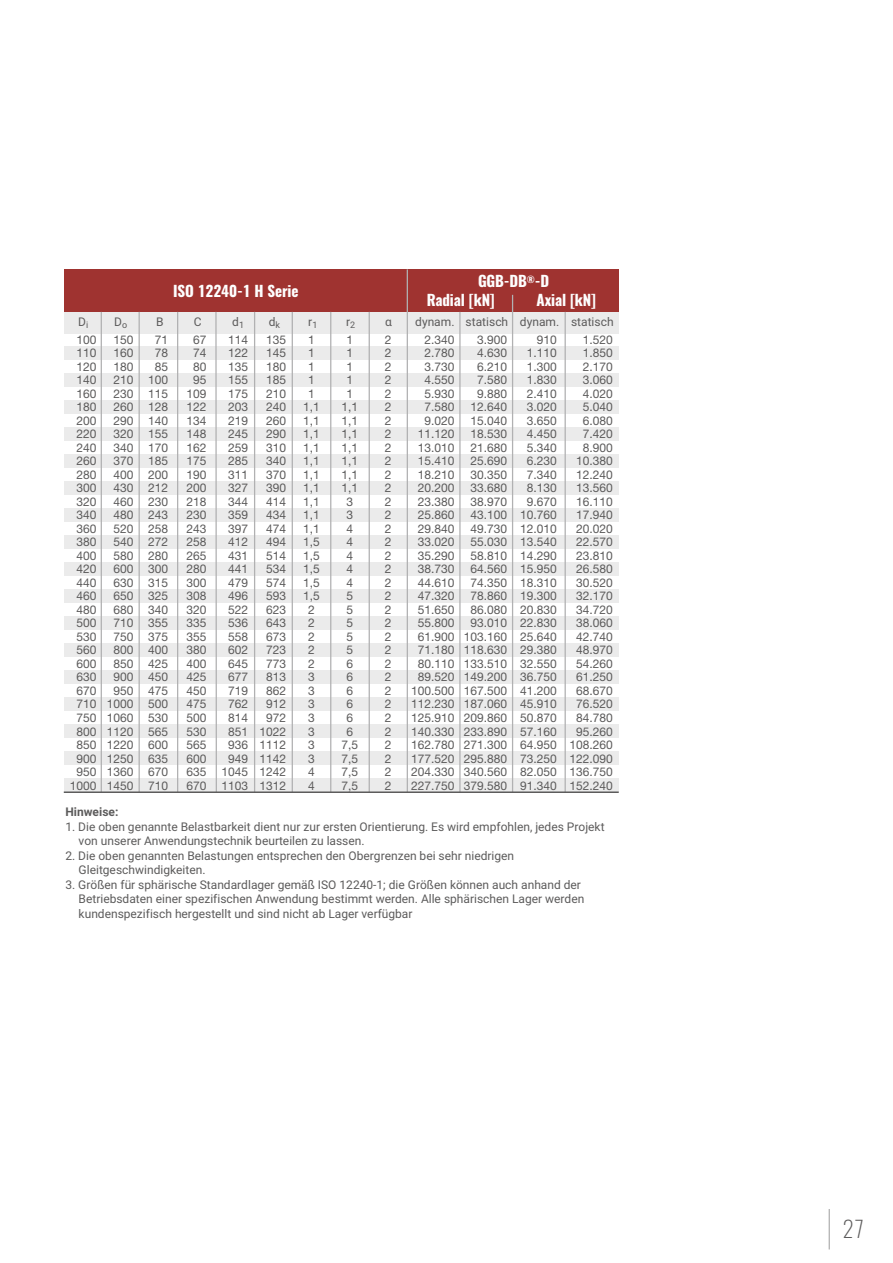
<style>
.page{position:relative;width:893px;height:1263px;background:#fff}
.page>*{position:absolute;margin:0;border:0;box-sizing:border-box;transform-origin:0 0}
.t1{font:200 22.5px "Oswald";color:#5c5b5b}
.t2{font:700 15px/18.9px "Oswald";letter-spacing:-.01em;color:#fefefe}
.t3{font:12px/13.5px "Helvetica Neue LT";color:#5c5b5b;text-align:center}
.t4{font:12px/14.4px "Roboto";color:#5c5b5b}
.t5{font:700 12px "Roboto";color:#5c5b5b}
.t6{font:700 9px "Oswald";color:#fefefe}
</style>
<div class="page">
<hr style="left:829px;top:1209px;width:1px;height:40px;background:#9c9c9c">
<div style="left:64px;top:312px;width:555px;height:21px;background:#ebebeb"></div>
<div style="left:64px;top:269px;width:555px;height:43px;background:#9f3330"></div>
<div style="left:64px;top:724px;width:555px;height:13px;background:#ebebeb"></div>
<div style="left:64px;top:751px;width:555px;height:13px;background:#ebebeb"></div>
<div style="left:64px;top:778px;width:555px;height:13px;background:#ebebeb"></div>
<div style="left:64px;top:346px;width:555px;height:13px;background:#ebebeb"></div>
<div style="left:64px;top:373px;width:555px;height:13px;background:#ebebeb"></div>
<div style="left:64px;top:400px;width:555px;height:13px;background:#ebebeb"></div>
<div style="left:64px;top:427px;width:555px;height:13px;background:#ebebeb"></div>
<div style="left:64px;top:454px;width:555px;height:13px;background:#ebebeb"></div>
<div style="left:64px;top:481px;width:555px;height:13px;background:#ebebeb"></div>
<div style="left:64px;top:508px;width:555px;height:13px;background:#ebebeb"></div>
<div style="left:64px;top:535px;width:555px;height:13px;background:#ebebeb"></div>
<div style="left:64px;top:562px;width:555px;height:13px;background:#ebebeb"></div>
<div style="left:64px;top:589px;width:555px;height:13px;background:#ebebeb"></div>
<div style="left:64px;top:616px;width:555px;height:13px;background:#ebebeb"></div>
<div style="left:64px;top:643px;width:555px;height:13px;background:#ebebeb"></div>
<div style="left:64px;top:670px;width:555px;height:13px;background:#ebebeb"></div>
<div style="left:64px;top:697px;width:555px;height:13px;background:#ebebeb"></div>
<hr style="left:101px;top:312px;width:1px;height:480px;background:#b1b1b2">
<hr style="left:139px;top:312px;width:1px;height:480px;background:#b1b1b2">
<hr style="left:177px;top:312px;width:1px;height:480px;background:#b1b1b2">
<hr style="left:215px;top:312px;width:2px;height:480px;background:#b1b1b2">
<hr style="left:254px;top:312px;width:1px;height:480px;background:#b1b1b2">
<hr style="left:292px;top:312px;width:1px;height:480px;background:#b1b1b2">
<hr style="left:330px;top:312px;width:1px;height:480px;background:#b1b1b2">
<hr style="left:369px;top:312px;width:1px;height:480px;background:#b1b1b2">
<hr style="left:407px;top:269px;width:1px;height:523px;background:#b1b1b2">
<hr style="left:459px;top:312px;width:2px;height:480px;background:#b1b1b2">
<hr style="left:512px;top:295px;width:1px;height:497px;background:#b1b1b2">
<hr style="left:565px;top:312px;width:1px;height:480px;background:#b1b1b2">
<hr style="left:64px;top:791px;width:555px;height:2px;background:#5c5b5b">
<p class="t2" style="left:173px;top:281px;width:127px">ISO 12240-1 H Serie</p>
<p class="t2" style="left:427px;top:271px;width:124px;text-indent:51px">GGB-DB -D<br>Radial [kN]</p>
<p class="t6" style="left:527px;top:273px;width:10px">®</p>
<p class="t2" style="left:537px;top:290px;width:61px">Axial [kN]</p>
<p class="t4" style="left:78px;top:316px;width:12px">D<sub>i</sub></p>
<p class="t4" style="left:114px;top:316px;width:14px">D<sub>o</sub></p>
<p class="t4" style="left:156px;top:316px;width:9px">B</p>
<p class="t4" style="left:194px;top:316px;width:9px">C</p>
<p class="t4" style="left:232px;top:316px;width:13px">d<sub>1</sub></p>
<p class="t4" style="left:269px;top:316px;width:13px">d<sub>k</sub></p>
<p class="t4" style="left:308px;top:316px;width:11px">r<sub>1</sub></p>
<p class="t4" style="left:346px;top:316px;width:11px">r<sub>2</sub></p>
<p class="t4" style="left:385px;top:316px;width:8px">α</p>
<p class="t4" style="left:415px;top:316px;width:200px">dynam. statisch dynam. statisch</p>
<p class="t3" style="left:70px;top:334px;width:28px">100<br>110<br>120<br>140<br>160<br>180<br>200<br>220<br>240<br>260<br>280<br>300<br>320<br>340<br>360<br>380<br>400<br>420<br>440<br>460<br>480<br>500<br>530<br>560<br>600<br>630<br>670<br>710<br>750<br>800<br>850<br>900<br>950<br>1000</p>
<p class="t3" style="left:107px;top:334px;width:28px">150<br>160<br>180<br>210<br>230<br>260<br>290<br>320<br>340<br>370<br>400<br>430<br>460<br>480<br>520<br>540<br>580<br>600<br>630<br>650<br>680<br>710<br>750<br>800<br>850<br>900<br>950<br>1000<br>1060<br>1120<br>1220<br>1250<br>1360<br>1450</p>
<p class="t3" style="left:148px;top:334px;width:22px">71<br>78<br>85<br>100<br>115<br>128<br>140<br>155<br>170<br>185<br>200<br>212<br>230<br>243<br>258<br>272<br>280<br>300<br>315<br>325<br>340<br>355<br>375<br>400<br>425<br>450<br>475<br>500<br>530<br>565<br>600<br>635<br>670<br>710</p>
<p class="t3" style="left:187px;top:334px;width:22px">67<br>74<br>80<br>95<br>109<br>122<br>134<br>148<br>162<br>175<br>190<br>200<br>218<br>230<br>243<br>258<br>265<br>280<br>300<br>308<br>320<br>335<br>355<br>380<br>400<br>425<br>450<br>475<br>500<br>530<br>565<br>600<br>635<br>670</p>
<p class="t3" style="left:303px;top:334px;width:18px">1<br>1<br>1<br>1<br>1<br>1,1<br>1,1<br>1,1<br>1,1<br>1,1<br>1,1<br>1,1<br>1,1<br>1,1<br>1,1<br>1,5<br>1,5<br>1,5<br>1,5<br>1,5<br>2<br>2<br>2<br>2<br>2<br>3<br>3<br>3<br>3<br>3<br>3<br>3<br>4<br>4</p>
<p class="t3" style="left:341px;top:334px;width:18px">1<br>1<br>1<br>1<br>1<br>1,1<br>1,1<br>1,1<br>1,1<br>1,1<br>1,1<br>1,1<br>3<br>3<br>4<br>4<br>4<br>4<br>4<br>5<br>5<br>5<br>5<br>5<br>6<br>6<br>6<br>6<br>6<br>6<br>7,5<br>7,5<br>7,5<br>7,5</p>
<p class="t3" style="left:385px;top:334px;width:8px;text-align:justify">2<br>2<br>2<br>2<br>2<br>2<br>2<br>2<br>2<br>2<br>2<br>2<br>2<br>2<br>2<br>2<br>2<br>2<br>2<br>2<br>2<br>2<br>2<br>2<br>2<br>2<br>2<br>2<br>2<br>2<br>2<br>2<br>2<br>2</p>
<p class="t3" style="left:520px;top:334px;width:38px;text-align:right">910<br>1.110<br>1.300<br>1.830<br>2.410<br>3.020<br>3.650<br>4.450<br>5.340<br>6.230<br>7.340<br>8.130<br>9.670<br>10.760<br>12.010<br>13.540<br>14.290<br>15.950<br>18.310<br>19.300<br>20.830<br>22.830<br>25.640<br>29.380<br>32.550<br>36.750<br>41.200<br>45.910<br>50.870<br>57.160<br>64.950<br>73.250<br>82.050<br>91.340</p>
<p class="t3" style="left:569px;top:334px;width:45px;text-align:right">1.520<br>1.850<br>2.170<br>3.060<br>4.020<br>5.040<br>6.080<br>7.420<br>8.900<br>10.380<br>12.240<br>13.560<br>16.110<br>17.940<br>20.020<br>22.570<br>23.810<br>26.580<br>30.520<br>32.170<br>34.720<br>38.060<br>42.740<br>48.970<br>54.260<br>61.250<br>68.670<br>76.520<br>84.780<br>95.260<br>108.260<br>122.090<br>136.750<br>152.240</p>
<p class="t3" style="left:222px;top:334px;width:28px">114<br>122<br>135<br>155<br>175<br>203<br>219<br>245<br>259<br>285<br>311<br>327<br>344<br>359<br>397<br>412<br>431<br>441<br>479<br>496<br>522<br>536<br>558<br>602<br>645<br>677<br>719<br>762<br>814<br>851<br>936<br>949<br>1045<br>1103</p>
<p class="t3" style="left:259px;top:334px;width:28px">135<br>145<br>180<br>185<br>210<br>240<br>260<br>290<br>310<br>340<br>370<br>390<br>414<br>434<br>474<br>494<br>514<br>534<br>574<br>593<br>623<br>643<br>673<br>723<br>773<br>813<br>862<br>912<br>972<br>1022<br>1112<br>1142<br>1242<br>1312</p>
<p class="t3" style="left:411px;top:334px;width:45px;text-align:right">2.340<br>2.780<br>3.730<br>4.550<br>5.930<br>7.580<br>9.020<br>11.120<br>13.010<br>15.410<br>18.210<br>20.200<br>23.380<br>25.860<br>29.840<br>33.020<br>35.290<br>38.730<br>44.610<br>47.320<br>51.650<br>55.800<br>61.900<br>71.180<br>80.110<br>89.520<br>100.500<br>112.230<br>125.910<br>140.330<br>162.780<br>177.520<br>204.330<br>227.750</p>
<p class="t3" style="left:464px;top:334px;width:45px;text-align:right">3.900<br>4.630<br>6.210<br>7.580<br>9.880<br>12.640<br>15.040<br>18.530<br>21.680<br>25.690<br>30.350<br>33.680<br>38.970<br>43.100<br>49.730<br>55.030<br>58.810<br>64.560<br>74.350<br>78.860<br>86.080<br>93.010<br>103.160<br>118.630<br>133.510<br>149.200<br>167.500<br>187.060<br>209.860<br>233.890<br>271.300<br>295.880<br>340.560<br>379.580</p>
<p class="t5" style="left:65px;top:804px;width:54px">Hinweise:</p>
<p class="t4" style="left:79px;top:821px;width:527px;text-indent:-13px">1. Die oben genannte Belastbarkeit dient nur zur ersten Orientierung. Es wird empfohlen, jedes Projekt von unserer Anwendungstechnik beurteilen zu lassen.</p>
<p class="t4" style="left:79px;top:850px;width:437px;text-indent:-13px">2. Die oben genannten Belastungen entsprechen den Obergrenzen bei sehr niedrigen<br>Gleitgeschwindigkeiten.</p>
<p class="t4" style="left:79px;top:878px;width:507px;text-indent:-13px">3. Größen für sphärische Standardlager gemäß ISO 12240-1; die Größen können auch anhand der<br>Betriebsdaten einer spezifischen Anwendung bestimmt werden. Alle sphärischen Lager werden kundenspezifisch hergestellt und sind nicht ab Lager verfügbar</p>
<h1 class="t1" style="left:843px;top:1213px;width:23px">27</h1>
</div>
